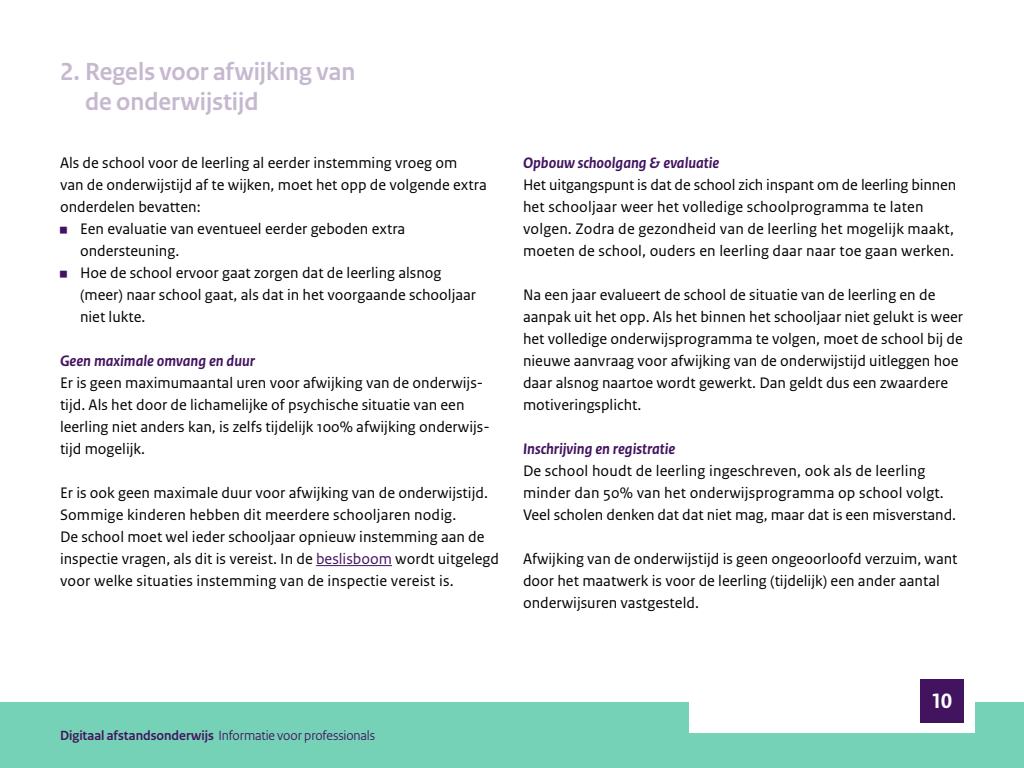
<style>
.page{position:relative;width:1024px;height:768px;background:#fff}
.page>*{position:absolute;margin:0;border:0;box-sizing:border-box;transform-origin:0 0}
.t1{font:700 26px/30px "Rijksoverheid Sans Heading";color:#c6b8cf}
.t2{font:700 22px "Rijksoverheid Sans Text";color:#fff}
.Broodtekst{font:16px/22px "Rijksoverheid Sans Text";color:#000}
.Tussenkop{font:italic 700 16px "Rijksoverheid Sans Text";color:#42145f}
.t3{font:14px "Rijksoverheid Sans Heading";letter-spacing:-.01em;color:#42145f}
.s1{color:#42145f}
.s2{font-weight:700}
</style>
<div class="page">
<hr style="left:316px;top:565px;width:76px;height:1px;background:#42145f">
<div style="left:0;top:702px;width:1024px;height:66px;background:#76d2b6"></div>
<div style="left:689px;top:670px;width:286px;height:63px;background:#fff"></div>
<div style="left:920px;top:679px;width:44px;height:44px;background:#42145f"></div>
<h1 class="t1" style="left:85px;top:57px;width:272px;text-indent:-25px">2. Regels voor afwijking van de onderwijstijd</h1>
<p class="Broodtekst" style="left:60px;top:152px;width:428px">Als de school voor de leerling al eerder instemming vroeg om<br>van de onderwijstijd af te wijken, moet het opp de volgende extra onderdelen bevatten:</p>
<p class="Broodtekst" style="left:80px;top:218px;width:327px">Een evaluatie van eventueel eerder geboden extra ondersteuning.</p>
<p class="Broodtekst" style="left:80px;top:262px;width:398px">Hoe de school ervoor gaat zorgen dat de leerling alsnog (meer) naar school gaat, als dat in het voorgaande schooljaar niet lukte.</p>
<h3 class="Tussenkop" style="left:60px;top:352px;width:196px">Geen maximale omvang en duur</h3>
<p class="Broodtekst" style="left:60px;top:372px;width:431px">Er is geen maximumaantal uren voor afwijking van de onderwijs&shy;tijd. Als het door de lichamelijke of psychische situatie van een leerling niet anders kan, is zelfs tijdelijk 100% afwijking onderwijs&shy;tijd mogelijk.</p>
<p class="Broodtekst" style="left:60px;top:482px;width:441px">Er is ook geen maximale duur voor afwijking van de onderwijstijd.<br>Sommige kinderen hebben dit meerdere schooljaren nodig.<br>De school moet wel ieder schooljaar opnieuw instemming aan de inspectie vragen, als dit is vereist. In de <span class="s1">beslisboom</span> wordt uitgelegd voor welke situaties instemming van de inspectie vereist is.</p>
<h3 class="Tussenkop" style="left:523px;top:154px;width:198px">Opbouw schoolgang &amp; evaluatie</h3>
<p class="Broodtekst" style="left:523px;top:174px;width:435px">Het uitgangspunt is dat de school zich inspant om de leerling binnen het schooljaar weer het volledige schoolprogramma te laten volgen. Zodra de gezondheid van de leerling het mogelijk maakt, moeten de school, ouders en leerling daar naar toe gaan werken.</p>
<p class="Broodtekst" style="left:523px;top:284px;width:442px">Na een jaar evalueert de school de situatie van de leerling en de aanpak uit het opp. Als het binnen het schooljaar niet gelukt is weer het volledige onderwijsprogramma te volgen, moet de school bij de nieuwe aanvraag voor afwijking van de onderwijstijd uitleggen hoe daar alsnog naartoe wordt gewerkt. Dan geldt dus een zwaardere motiveringsplicht.</p>
<h3 class="Tussenkop" style="left:523px;top:440px;width:154px">Inschrijving en registratie</h3>
<p class="Broodtekst" style="left:523px;top:460px;width:435px">De school houdt de leerling ingeschreven, ook als de leerling minder dan 50% van het onderwijsprogramma op school volgt.<br>Veel scholen denken dat dat niet mag, maar dat is een misverstand.</p>
<p class="Broodtekst" style="left:523px;top:548px;width:436px">Afwijking van de onderwijstijd is geen ongeoorloofd verzuim, want door het maatwerk is voor de leerling (tijdelijk) een ander aantal onderwijsuren vastgesteld.</p>
<p class="t3" style="left:60px;top:728px;width:317px"><span class="s2">Digitaal afstandsonderwijs</span> Informatie voor professionals</p>
<h2 class="t2" style="left:932px;top:689px;width:22px">10</h2>
</div>
